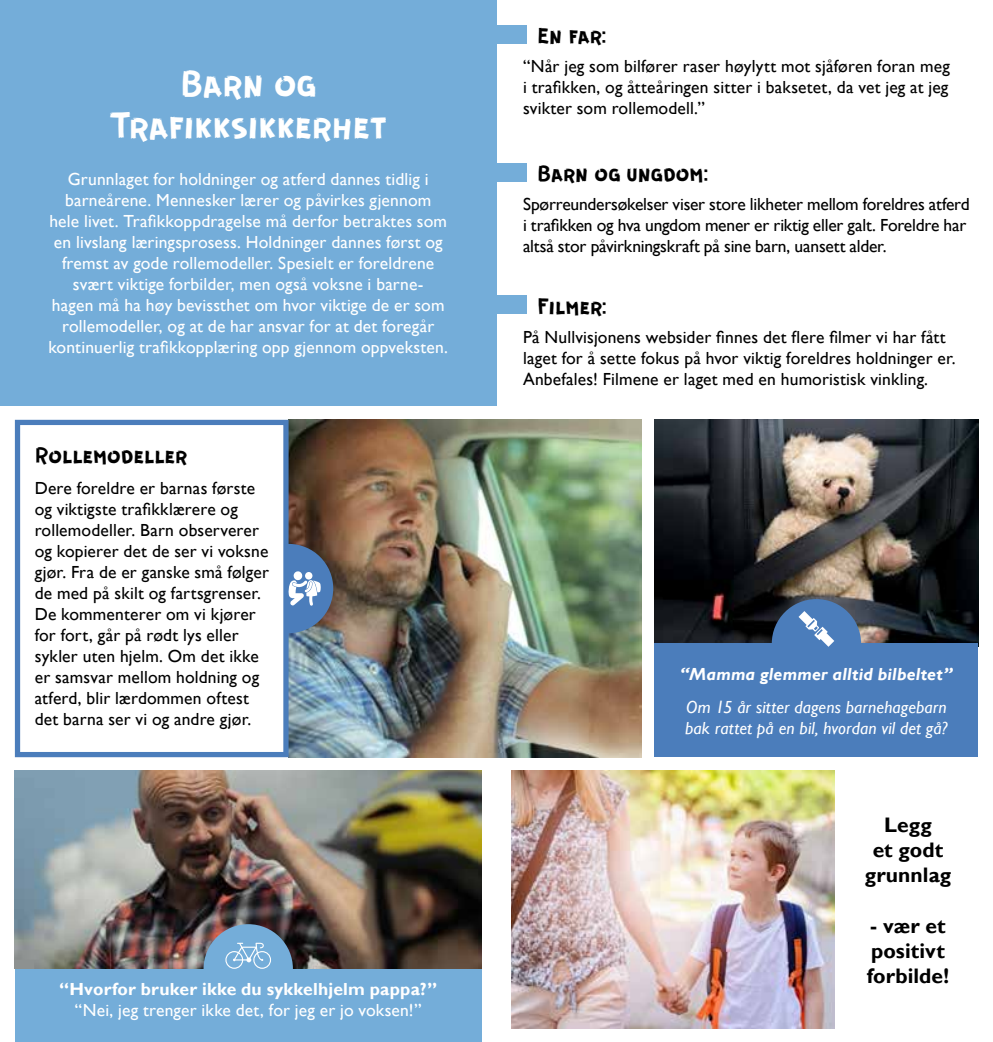
<style>
.page{position:relative;width:993px;height:1042px;background:#fff}
.page>*{position:absolute;margin:0;border:0;box-sizing:border-box;transform-origin:0 0}
.t1{font:40.25px/42px "GUERRILLA";letter-spacing:-.01em;color:#fff;text-align:center}
.t2{font:24.5px "GUERRILLA";letter-spacing:-.005em;color:#000}
.t3{font:700 21px/25.2px "Gill Sans";color:#000;text-align:center}
.t4{font:17.5px/21px "Gill Sans";letter-spacing:.005em;color:#000}
.t5{font:17.5px/21px "Gill Sans";letter-spacing:.01em;color:#fff;text-align:center}
.t6{font:17.5px/21px "Gill Sans";letter-spacing:-.015em;color:#000}
.t7{font:italic 17.5px/21px "Gill Sans";letter-spacing:.01em;color:#fff}
.t8{font:700 17.5px "Gill Sans";letter-spacing:.01em;color:#fff}
.t9{font:italic 700 17.5px "Gill Sans";letter-spacing:.015em;color:#fff}
</style>
<div class="page">
<div style="left:15px;top:953px;width:466px;height:89px;background:#74add9"></div>
<img style="left:654px;top:420px;width:323px;height:224px">
<img style="left:288px;top:420px;width:353px;height:337px">
<img style="left:15px;top:770px;width:466px;height:199px">
<img style="left:511px;top:770px;width:323px;height:258px">
<div style="left:244px;top:544px;width:89px;height:89px;background:#4b7dbb;border-radius:50%"></div>
<div style="left:771px;top:599px;width:89px;height:89px;background:#4b7dbb;border-radius:50%"></div>
<div style="left:203px;top:924px;width:90px;height:89px;background:#74add9;border-radius:50%"></div>
<div style="left:15px;top:420px;width:273px;height:337px;background:#fff;border:5px solid #4b7dbb"></div>
<div style="left:0;top:0;width:496px;height:406px;background:#74add9"></div>
<div style="left:15px;top:25px;width:511px;height:18px;background:#74add9"></div>
<div style="left:15px;top:163px;width:511px;height:18px;background:#74add9"></div>
<div style="left:15px;top:296px;width:511px;height:18px;background:#74add9"></div>
<div style="left:654px;top:644px;width:323px;height:113px;background:#4b7dbb"></div>
<svg style="left:798px;top:611px;width:36px;height:36px"></svg>
<svg style="left:225px;top:943px;width:46px;height:26px"></svg>
<svg style="left:288px;top:571px;width:33px;height:35px"></svg>
<h1 class="t1" style="left:110px;top:64px;width:278px">Barn og<br>Trafikksikkerhet</h1>
<p class="t5" style="left:48px;top:169px;width:401px">Grunnlaget for holdninger og atferd dannes tidlig i barneårene. Mennesker lærer og påvirkes gjennom hele livet. Trafikkoppdragelse må derfor betraktes som en livslang læringsprosess. Holdninger dannes først og fremst av gode rollemodeller. Spesielt er foreldrene svært viktige forbilder, men også voksne i barne-<br>hagen må ha høy bevissthet om hvor viktige de er som rollemodeller, og at de har ansvar for at det foregår kontinuerlig trafikkopplæring opp gjennom oppveksten.</p>
<h2 class="t2" style="left:35px;top:440px;width:154px">Rollemodeller</h2>
<p class="t4" style="left:35px;top:478px;width:236px">Dere foreldre er barnas første og viktigste trafikklærere og rollemodeller. Barn observerer og kopierer det de ser vi voksne gjør. Fra de er ganske små følger de med på skilt og fartsgrenser.<br>De kommenterer om vi kjører for fort, går på rødt lys eller sykler uten hjelm. Om det ikke er samsvar mellom holdning og atferd, blir lærdommen oftest det barna ser vi og andre gjør.</p>
<p class="t8" style="left:59px;top:978px;width:379px">“Hvorfor bruker ikke du sykkelhjelm pappa?”</p>
<p class="t5" style="left:75px;top:1000px;width:348px">“Nei, jeg trenger ikke det, for jeg er jo voksen!”</p>
<h2 class="t2" style="left:537px;top:20px;width:70px">En far:</h2>
<p class="t4" style="left:523px;top:56px;width:428px;text-align:justify">“Når jeg som bilfører raser høylytt mot sjåføren foran meg i trafikken, og åtteåringen sitter i baksetet, da vet jeg at jeg svikter som rollemodell.”</p>
<h2 class="t2" style="left:537px;top:158px;width:172px">Barn og ungdom:</h2>
<p class="t6" style="left:523px;top:194px;width:448px">Spørreundersøkelser viser store likheter mellom foreldres atferd i trafikken og hva ungdom mener er riktig eller galt. Foreldre har altså stor påvirkningskraft på sine barn, uansett alder.</p>
<h2 class="t2" style="left:537px;top:291px;width:71px">Filmer:</h2>
<p class="t4" style="left:523px;top:327px;width:434px">På Nullvisjonens websider finnes det flere filmer vi har fått laget for å sette fokus på hvor viktig foreldres holdninger er.<br>Anbefales! Filmene er laget med en humoristisk vinkling.</p>
<p class="t9" style="left:680px;top:663px;width:273px">“Mamma glemmer alltid bilbeltet”</p>
<p class="t7" style="left:685px;top:697px;width:264px">Om 15 år sitter dagens barnehagebarn bak rattet på en bil, hvordan vil det gå?</p>
<p class="t3" style="left:864px;top:813px;width:88px">Legg<br>et godt grunnlag</p>
<p class="t3" style="left:866px;top:913px;width:84px;text-align:left">- vær et positivt forbilde!</p>
</div>
